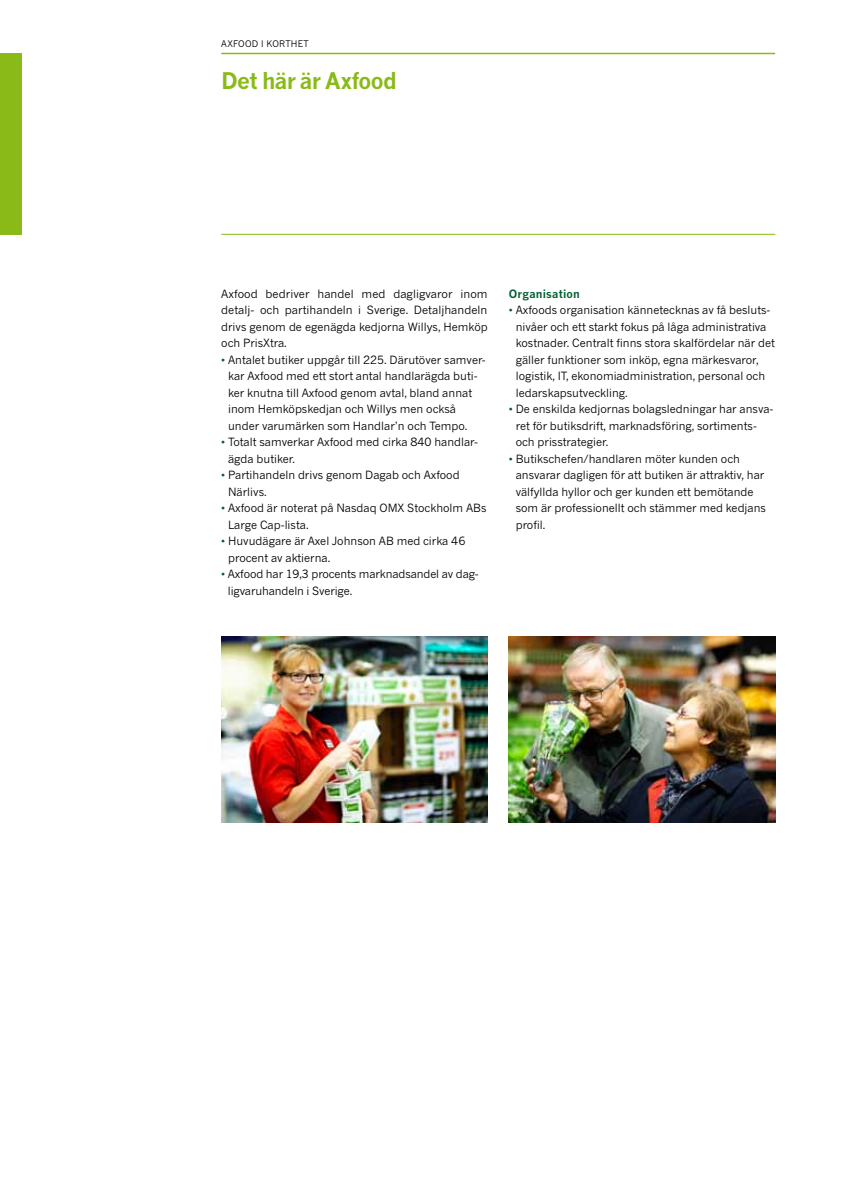
<style>
.page{position:relative;width:851px;height:1191px;background:#fff}
.page>*{position:absolute;margin:0;border:0;box-sizing:border-box;transform-origin:0 0}
.t1{font:700 22.5px "News Gothic MT Std";letter-spacing:-.03em;color:#89ba17}
.t2{font:11.25px/16.5px "News Gothic MT Std";color:#000}
.t3{font:700 11.25px "News Gothic MT Std";letter-spacing:.015em;color:#006031}
.t4{font:9px "News Gothic MT Std";letter-spacing:.025em;color:#000}
.s1{color:#006031}
</style>
<div class="page">
<img style="left:221px;top:637px;width:266px;height:185px">
<img style="left:508px;top:637px;width:267px;height:185px">
<hr style="left:221px;top:53px;width:553px;height:1px;background:#89ba17">
<div style="left:0;top:53px;width:21px;height:182px;background:#89ba17"></div>
<hr style="left:221px;top:234px;width:554px;height:1px;background:#89ba17">
<p class="t4" style="left:221px;top:38px;width:89px">AXFOOD I KORTHET</p>
<h1 class="t1" style="left:221px;top:67px;width:177px">Det här är Axfood</h1>
<p class="t2" style="left:221px;top:285px;width:268px;text-align:justify">Axfood bedriver handel med dagligvaror inom detalj- och partihandeln i Sverige. Detaljhandeln drivs genom de egenägda kedjorna Willys, Hemköp och PrisXtra.</p>
<p class="t2" style="left:228px;top:351px;width:259px;text-indent:-7px"><span class="s1">•</span> Antalet butiker uppgår till 225. Därutöver samver&shy;kar Axfood med ett stort antal handlarägda buti&shy;ker knutna till Axfood genom avtal, bland annat inom Hemköpskedjan och Willys men också under varumärken som Handlar’n och Tempo.</p>
<p class="t2" style="left:228px;top:434px;width:251px;text-indent:-7px"><span class="s1">•</span> Totalt samverkar Axfood med cirka 840 handlar&shy;ägda butiker.</p>
<p class="t2" style="left:228px;top:467px;width:233px;text-indent:-7px"><span class="s1">•</span> Partihandeln drivs genom Dagab och Axfood<br>Närlivs.</p>
<p class="t2" style="left:228px;top:500px;width:260px;text-indent:-7px"><span class="s1">•</span> Axfood är noterat på Nasdaq OMX Stockholm ABs<br>Large Cap-lista.</p>
<p class="t2" style="left:228px;top:533px;width:239px;text-indent:-7px"><span class="s1">•</span> Huvudägare är Axel Johnson AB med cirka 46 procent av aktierna.</p>
<p class="t2" style="left:228px;top:566px;width:252px;text-indent:-7px"><span class="s1">•</span> Axfood har 19,3 procents marknadsandel av dag&shy;ligvaruhandeln i Sverige.</p>
<p class="t3" style="left:509px;top:287px;width:72px">Organisation</p>
<p class="t2" style="left:515px;top:302px;width:260px;text-indent:-7px"><span class="s1">•</span> Axfoods organisation kännetecknas av få besluts&shy;nivåer och ett starkt fokus på låga administrativa kostnader. Centralt finns stora skalfördelar när det gäller funktioner som inköp, egna märkesvaror, logistik, IT, ekonomiadministration, personal och ledarskapsutveckling.</p>
<p class="t2" style="left:515px;top:401px;width:259px;text-indent:-7px"><span class="s1">•</span> De enskilda kedjornas bolagsledningar har ansva&shy;ret för butiksdrift, marknadsföring, sortiments&shy;och prisstrategier.</p>
<p class="t2" style="left:515px;top:450px;width:252px;text-indent:-7px"><span class="s1">•</span> Butikschefen/handlaren möter kunden och ansvarar dagligen för att butiken är attraktiv, har välfyllda hyllor och ger kunden ett bemötande som är professionellt och stämmer med kedjans profil.</p>
</div>
